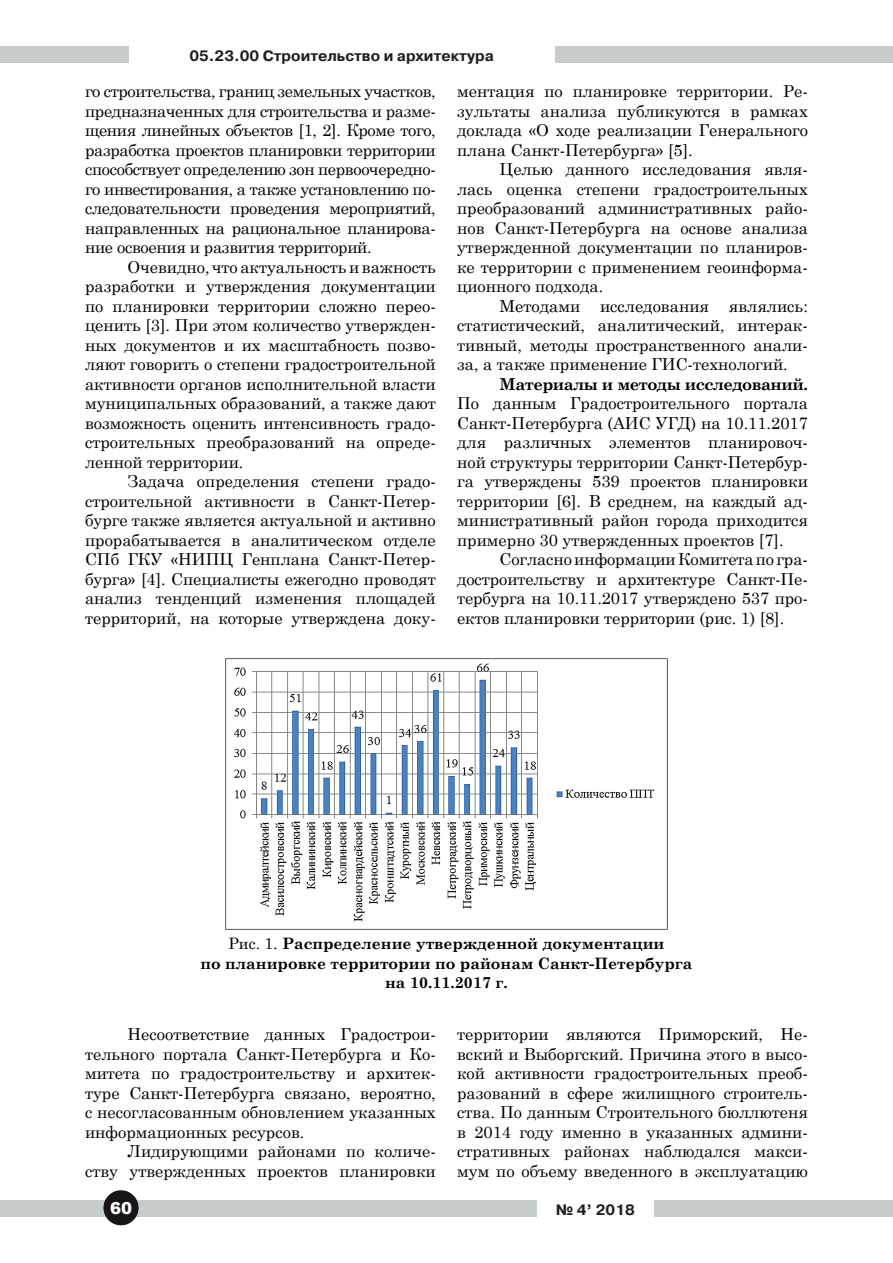
<style>
.page{position:relative;width:893px;height:1263px;background:#fff}
.page>*{position:absolute;margin:0;border:0;box-sizing:border-box;transform-origin:0 0}
.t1{font:16.5px/19.5px "Century Schoolbook";color:#000;text-align:justify}
.t2{font:700 16.5px "Century Schoolbook";letter-spacing:-.03em;color:#000}
.t3{font:900 16.5px "Arial";color:#fff}
.t4{font:700 15.75px/19.5px "Century Schoolbook";color:#000;text-align:center}
.t5{font:700 15px "Pragmatica C";color:#231f20}
.s1{font-weight:400}
</style>
<div class="page">
<div style="left:655px;top:1200px;width:238px;height:16px;background:#c7cccd"></div>
<div style="left:0;top:1200px;width:536px;height:16px;background:#c7cccd"></div>
<svg style="left:103px;top:1190px;width:36px;height:36px"></svg>
<div style="left:0;top:46px;width:893px;height:16px;background:#c7cccd"></div>
<div style="left:129px;top:46px;width:425px;height:16px;background:#fff"></div>
<img style="left:225px;top:658px;width:443px;height:271px">
<p class="t5" style="left:189px;top:47px;width:306px">05.23.00 Строительство и архитектура</p>
<p class="t1" style="left:85px;top:80px;width:352px">го строительства, границ земельных участков, предназначенных для строительства и разме‑ щения линейных объектов [1, 2]. Кроме того, разработка проектов планировки территории способствует определению зон первоочередно‑ го инвестирования, а также установлению по‑ следовательности проведения мероприятий, направленных на рациональное планирова‑ ние освоения и развития территорий.</p>
<p class="t1" style="left:85px;top:256px;width:352px;text-indent:43px">Очевидно, что актуальность и важность разработки и утверждения документации по планировки территории сложно перео‑ ценить [3]. При этом количество утвержден‑ ных документов и их масштабность позво‑ ляют говорить о степени градостроительной активности органов исполнительной власти муниципальных образований, а также дают возможность оценить интенсивность градо‑ строительных преобразований на опреде‑ ленной территории.</p>
<p class="t1" style="left:85px;top:470px;width:352px;text-indent:43px">Задача определения степени градо‑ строительной активности в Санкт-Петер‑ бурге также является актуальной и активно прорабатывается в аналитическом отделе СПб ГКУ «НИПЦ Генплана Санкт-Петер‑ бурга» [4]. Специалисты ежегодно проводят анализ тенденций изменения площадей территорий, на которые утверждена доку‑</p>
<p class="t1" style="left:457px;top:80px;width:352px">ментация по планировке территории. Ре‑ зультаты анализа публикуются в рамках доклада «О ходе реализации Генерального плана Санкт-Петербурга» [5].</p>
<p class="t1" style="left:457px;top:158px;width:352px;text-indent:43px">Целью данного исследования явля‑ лась оценка степени градостроительных преобразований административных райо‑ нов Санкт-Петербурга на основе анализа утвержденной документации по планиров‑ ке территории с применением геоинформа‑ ционного подхода.</p>
<p class="t1" style="left:457px;top:295px;width:352px;text-indent:43px">Методами исследования являлись: статистический, аналитический, интерак‑ тивный, методы пространственного анали‑ за, а также применение ГИС-технологий.</p>
<p class="t2" style="left:500px;top:371px;width:310px">Материалы и методы исследований.</p>
<p class="t1" style="left:457px;top:392px;width:352px">По данным Градостроительного портала Санкт-Петербурга (АИС УГД) на 10.11.2017 для различных элементов планировоч‑ ной структуры территории Санкт-Петербур‑ га утверждены 539 проектов планировки территории [6]. В среднем, на каждый ад‑ министративный район города приходится примерно 30 утвержденных проектов [7].</p>
<p class="t1" style="left:457px;top:548px;width:352px;text-indent:43px">Согласно информации Комитета по гра‑ достроительству и архитектуре Санкт-Пе‑ тербурга на 10.11.2017 утверждено 537 про‑ ектов планировки территории (рис. 1) [8].</p>
<p class="t4" style="left:201px;top:933px;width:493px"><span class="s1">Рис. 1.</span> Распределение утвержденной документации<br>по планировке территории по районам Санкт-Петербурга на 10.11.2017 г.</p>
<p class="t1" style="left:85px;top:1023px;width:352px;text-indent:43px">Несоответствие данных Градострои‑ тельного портала Санкт-Петербурга и Ко‑ митета по градостроительству и архитек‑ туре Санкт-Петербурга связано, вероятно, с несогласованным обновлением указанных информационных ресурсов.</p>
<p class="t1" style="left:85px;top:1140px;width:352px;text-align:right">Лидирующими районами по количе‑<br>ству утвержденных проектов планировки</p>
<p class="t1" style="left:457px;top:1023px;width:352px">территории являются Приморский, Не‑ вский и Выборгский. Причина этого в высо‑ кой активности градостроительных преоб‑ разований в сфере жилищного строитель‑ ства. По данным Строительного бюллютеня в 2014 году именно в указанных админи‑ стративных районах наблюдался макси‑ мум по объему введенного в эксплуатацию</p>
<p class="t3" style="left:110px;top:1196px;width:24px">60</p>
<p class="t5" style="left:556px;top:1202px;width:81px">¹ 4’ 2018</p>
</div>
